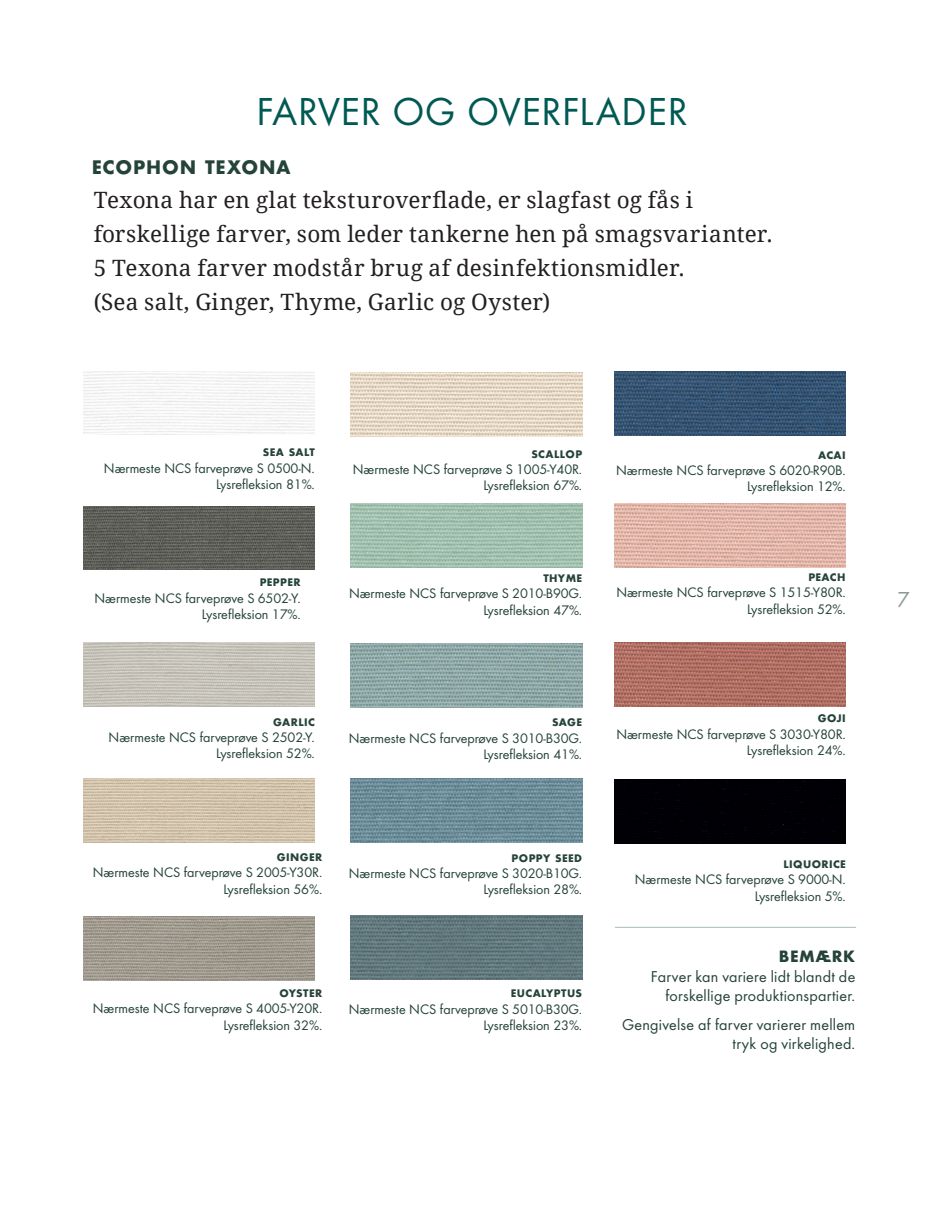
<style>
.page{position:relative;width:944px;height:1206px;background:#fff}
.page>*{position:absolute;margin:0;border:0;box-sizing:border-box;transform-origin:0 0}
.t1{font:40.5px "Futura Boo";letter-spacing:.02em;color:#005953}
.t2{font:22.5px/33.8px "Noto Serif";letter-spacing:.015em;color:#231f20}
.t3{font:22.5px "Futura Boo";color:#8b9c98}
.t4{font:700 20.47px "Futura";letter-spacing:.04em;color:#254339}
.t5{font:700 17.1px "Futura";letter-spacing:.035em;color:#254339}
.t6{font:16.43px/19.6px "Futura Boo";letter-spacing:.015em;color:#254339;text-align:right}
.t7{font:14.4px/16.4px "Futura Boo";color:#254339;text-align:right}
.t8{font:700 11.47px "Futura";letter-spacing:.035em;color:#254339}
</style>
<div class="page">
<img style="left:83px;top:506px;width:232px;height:64px">
<img style="left:83px;top:643px;width:232px;height:63px">
<img style="left:83px;top:778px;width:232px;height:64px">
<img style="left:83px;top:916px;width:232px;height:64px">
<img style="left:351px;top:372px;width:231px;height:64px">
<img style="left:351px;top:643px;width:231px;height:64px">
<img style="left:351px;top:778px;width:231px;height:64px">
<img style="left:351px;top:915px;width:231px;height:64px">
<img style="left:614px;top:372px;width:232px;height:63px">
<img style="left:614px;top:504px;width:232px;height:63px">
<img style="left:351px;top:504px;width:231px;height:63px">
<img style="left:614px;top:643px;width:232px;height:63px">
<div style="left:614px;top:779px;width:232px;height:64px;background:#000004"></div>
<hr style="left:615px;top:926px;width:241px;height:1px;background:#a7c0b1">
<h1 class="t1" style="left:257px;top:88px;width:432px">FARVER OG OVERFLADER</h1>
<h3 class="t4" style="left:92px;top:155px;width:201px">ECOPHON TEXONA</h3>
<h2 class="t2" style="left:94px;top:182px;width:680px">Texona har en glat teksturoverflade, er slagfast og fås i forskellige farver, som leder tankerne hen på smagsvarianter.<br>5 Texona farver modstår brug af desinfektionsmidler.<br>(Sea salt, Ginger, Thyme, Garlic og Oyster)</h2>
<p class="t8" style="left:263px;top:445px;width:53px">SEA SALT</p>
<p class="t7" style="left:104px;top:460px;width:212px">Nærmeste NCS farveprøve S 0500-N.<br>Lysrefleksion 81%.</p>
<p class="t8" style="left:260px;top:575px;width:42px">PEPPER</p>
<p class="t7" style="left:94px;top:590px;width:208px">Nærmeste NCS farveprøve S 6502-Y.<br>Lysrefleksion 17%.</p>
<p class="t8" style="left:531px;top:447px;width:52px">SCALLOP</p>
<p class="t7" style="left:353px;top:461px;width:231px">Nærmeste NCS farveprøve S 1005-Y40R.<br>Lysrefleksion 67%.</p>
<p class="t8" style="left:543px;top:571px;width:40px">THYME</p>
<p class="t7" style="left:349px;top:585px;width:235px">Nærmeste NCS farveprøve S 2010-B90G.<br>Lysrefleksion 47%.</p>
<p class="t8" style="left:818px;top:448px;width:29px">ACAI</p>
<p class="t7" style="left:616px;top:462px;width:231px">Nærmeste NCS farveprøve S 6020-R90B.<br>Lysrefleksion 12%.</p>
<p class="t8" style="left:808px;top:570px;width:39px">PEACH</p>
<p class="t7" style="left:616px;top:584px;width:231px">Nærmeste NCS farveprøve S 1515-Y80R.<br>Lysrefleksion 52%.</p>
<p class="t8" style="left:273px;top:714px;width:43px">GARLIC</p>
<p class="t7" style="left:109px;top:729px;width:208px">Nærmeste NCS farveprøve S 2502-Y.<br>Lysrefleksion 52%.</p>
<p class="t8" style="left:552px;top:715px;width:31px">SAGE</p>
<p class="t7" style="left:349px;top:729px;width:235px">Nærmeste NCS farveprøve S 3010-B30G.<br>Lysrefleksion 41%.</p>
<p class="t8" style="left:818px;top:711px;width:30px">GOJI</p>
<p class="t7" style="left:616px;top:726px;width:231px">Nærmeste NCS farveprøve S 3030-Y80R.<br>Lysrefleksion 24%.</p>
<p class="t8" style="left:277px;top:850px;width:47px">GINGER</p>
<p class="t7" style="left:93px;top:864px;width:231px">Nærmeste NCS farveprøve S 2005-Y30R.<br>Lysrefleksion 56%.</p>
<p class="t8" style="left:512px;top:850px;width:72px">POPPY SEED</p>
<p class="t7" style="left:349px;top:865px;width:235px">Nærmeste NCS farveprøve S 3020-B10G.<br>Lysrefleksion 28%.</p>
<p class="t8" style="left:280px;top:985px;width:44px">OYSTER</p>
<p class="t7" style="left:93px;top:1000px;width:231px">Nærmeste NCS farveprøve S 4005-Y20R.<br>Lysrefleksion 32%.</p>
<p class="t8" style="left:511px;top:986px;width:73px">EUCALYPTUS</p>
<p class="t7" style="left:349px;top:1001px;width:235px">Nærmeste NCS farveprøve S 5010-B30G.<br>Lysrefleksion 23%.</p>
<p class="t8" style="left:783px;top:857px;width:64px">LIQUORICE</p>
<p class="t7" style="left:635px;top:871px;width:212px">Nærmeste NCS farveprøve S 9000-N.<br>Lysrefleksion 5%.</p>
<p class="t5" style="left:779px;top:945px;width:78px">BEMÆRK</p>
<p class="t6" style="left:651px;top:966px;width:206px">Farver kan variere lidt blandt de forskellige produktionspartier.</p>
<p class="t6" style="left:622px;top:1014px;width:235px">Gengivelse af farver varierer mellem tryk og virkelighed.</p>
<h2 class="t3" style="left:897px;top:586px;width:14px">7</h2>
</div>
